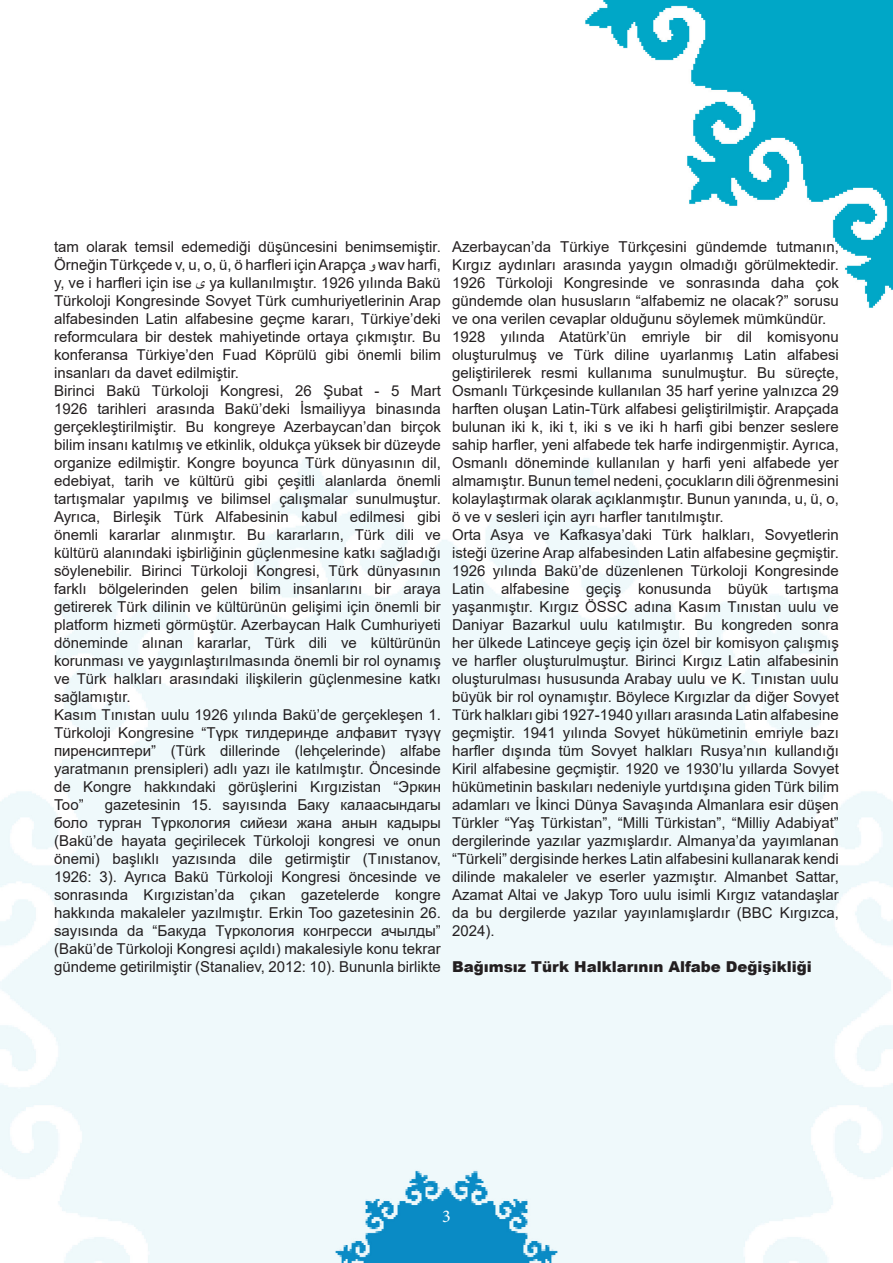
<style>
.page{position:relative;width:893px;height:1263px;background:#fff}
.page>*{position:absolute;margin:0;border:0;box-sizing:border-box;transform-origin:0 0}
.t1{font:18px "Minion Pro";color:#fff}
.t2{font:15px/18px "Arial";color:#231f20;text-align:justify}
.t3{font:900 15px "Arial";color:#231f20}
</style>
<div class="page">
<img style="left:0;top:0;width:893px;height:1263px">
<p class="t2" style="left:54px;top:238px;width:388px">tam olarak temsil edemediği düşüncesini benimsemiştir.<br>Örneğin Türkçede v, u, o, ü, ö harfleri için Arapça و wav harfi, y, ve i harfleri için ise ى ya kullanılmıştır. 1926 yılında Bakü Türkoloji Kongresinde Sovyet Türk cumhuriyetlerinin Arap alfabesinden Latin alfabesine geçme kararı, Türkiye’deki reformculara bir destek mahiyetinde ortaya çıkmıştır. Bu konferansa Türkiye’den Fuad Köprülü gibi önemli bilim insanları da davet edilmiştir.</p>
<p class="t2" style="left:54px;top:382px;width:388px">Birinci Bakü Türkoloji Kongresi, 26 Şubat - 5 Mart 1926 tarihleri arasında Bakü’deki İsmailiyya binasında gerçekleştirilmiştir. Bu kongreye Azerbaycan’dan birçok bilim insanı katılmış ve etkinlik, oldukça yüksek bir düzeyde organize edilmiştir. Kongre boyunca Türk dünyasının dil, edebiyat, tarih ve kültürü gibi çeşitli alanlarda önemli tartışmalar yapılmış ve bilimsel çalışmalar sunulmuştur.<br>Ayrıca, Birleşik Türk Alfabesinin kabul edilmesi gibi önemli kararlar alınmıştır. Bu kararların, Türk dili ve kültürü alanındaki işbirliğinin güçlenmesine katkı sağladığı söylenebilir. Birinci Türkoloji Kongresi, Türk dünyasının farklı bölgelerinden gelen bilim insanlarını bir araya getirerek Türk dilinin ve kültürünün gelişimi için önemli bir platform hizmeti görmüştür. Azerbaycan Halk Cumhuriyeti döneminde alınan kararlar, Türk dili ve kültürünün korunması ve yaygınlaştırılmasında önemli bir rol oynamış ve Türk halkları arasındaki ilişkilerin güçlenmesine katkı sağlamıştır.</p>
<p class="t2" style="left:54px;top:706px;width:388px">Kasım Tınıstan uulu 1926 yılında Bakü’de gerçekleşen 1.<br>Türkoloji Kongresine “Түрк тилдеринде aлфaвит түзүү пиренсиптери” (Türk dillerinde (lehçelerinde) alfabe yaratmanın prensipleri) adlı yazı ile katılmıştır. Öncesinde de Kongre hakkındaki görüşlerini Kırgızistan “Эркин Тоо”</p>
<p class="t2" style="left:54px;top:796px;width:388px;text-indent:51px">gazetesinin 15. sayısında Баку калаасындагы боло турган Түркология сийези жана анын кадыры (Bakü’de hayata geçirilecek Türkoloji kongresi ve onun önemi) başlıklı yazısında dile getirmiştir (Tınıstanov, 1926: 3). Ayrıca Bakü Türkoloji Kongresi öncesinde ve sonrasında Kırgızistan’da çıkan gazetelerde kongre hakkında makaleler yazılmıştır. Erkin Too gazetesinin 26. sayısında da “Бакуда Түркология конгресси ачылды” (Bakü’de Türkoloji Kongresi açıldı) makalesiyle konu tekrar gündeme getirilmiştir (Stanaliev, 2012: 10). Bununla birlikte</p>
<p class="t2" style="left:452px;top:238px;width:388px">Azerbaycan’da Türkiye Türkçesini gündemde tutmanın, Kırgız aydınları arasında yaygın olmadığı görülmektedir.<br>1926 Türkoloji Kongresinde ve sonrasında daha çok gündemde olan hususların “alfabemiz ne olacak?” sorusu ve ona verilen cevaplar olduğunu söylemek mümkündür.</p>
<p class="t2" style="left:452px;top:328px;width:388px">1928 yılında Atatürk’ün emriyle bir dil komisyonu oluşturulmuş ve Türk diline uyarlanmış Latin alfabesi geliştirilerek resmi kullanıma sunulmuştur. Bu süreçte, Osmanlı Türkçesinde kullanılan 35 harf yerine yalnızca 29 harften oluşan Latin-Türk alfabesi geliştirilmiştir. Arapçada bulunan iki k, iki t, iki s ve iki h harfi gibi benzer seslere sahip harfler, yeni alfabede tek harfe indirgenmiştir. Ayrıca, Osmanlı döneminde kullanılan y harfi yeni alfabede yer almamıştır. Bunun temel nedeni, çocukların dili öğrenmesini kolaylaştırmak olarak açıklanmıştır. Bunun yanında, u, ü, o, ö ve v sesleri için ayrı harfler tanıtılmıştır.</p>
<p class="t2" style="left:452px;top:526px;width:388px">Orta Asya ve Kafkasya’daki Türk halkları, Sovyetlerin isteği üzerine Arap alfabesinden Latin alfabesine geçmiştir.<br>1926 yılında Bakü’de düzenlenen Türkoloji Kongresinde Latin alfabesine geçiş konusunda büyük tartışma yaşanmıştır. Kırgız ÖSSC adına Kasım Tınıstan uulu ve Daniyar Bazarkul uulu katılmıştır. Bu kongreden sonra her ülkede Latinceye geçiş için özel bir komisyon çalışmış ve harfler oluşturulmuştur. Birinci Kırgız Latin alfabesinin oluşturulması hususunda Arabay uulu ve K. Tınıstan uulu büyük bir rol oynamıştır. Böylece Kırgızlar da diğer Sovyet Türk halkları gibi 1927-1940 yılları arasında Latin alfabesine geçmiştir. 1941 yılında Sovyet hükümetinin emriyle bazı harfler dışında tüm Sovyet halkları Rusya’nın kullandığı Kiril alfabesine geçmiştir. 1920 ve 1930’lu yıllarda Sovyet hükümetinin baskıları nedeniyle yurtdışına giden Türk bilim adamları ve İkinci Dünya Savaşında Almanlara esir düşen Türkler “Yaş Türkistan”, “Milli Türkistan”, “Milliy Adabiyat” dergilerinde yazılar yazmışlardır. Almanya’da yayımlanan “Türkeli” dergisinde herkes Latin alfabesini kullanarak kendi dilinde makaleler ve eserler yazmıştır. Almanbet Sattar, Azamat Altai ve Jakyp Toro uulu isimli Kırgız vatandaşlar da bu dergilerde yazılar yayınlamışlardır (BBC Kırgızca, 2024).</p>
<p class="t3" style="left:452px;top:956px;width:361px">Bağımsız Türk Halklarının Alfabe Değişikliği</p>
<p class="t1" style="left:442px;top:1204px;width:10px">3</p>
</div>
